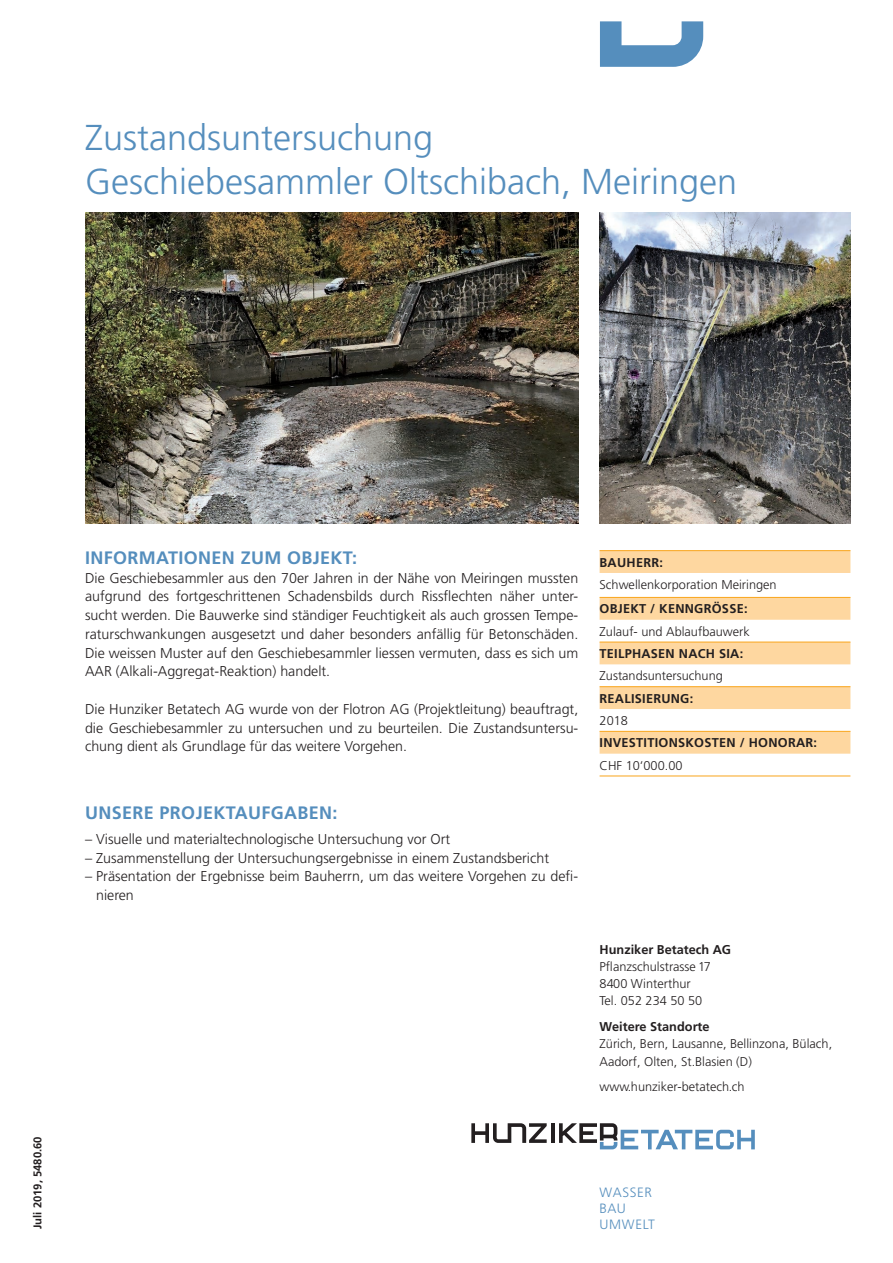
<style>
.page{position:relative;width:893px;height:1263px;background:#fff}
.page>*{position:absolute;margin:0;border:0;box-sizing:border-box;transform-origin:0 0}
.t1{font:300 36px/43.2px "Frutiger LT Std";color:#558ebd}
.t2{font:700 18px "Frutiger LT Std";letter-spacing:.02em;color:#558ebd}
.t3{font:300 14.25px/18.8px "Frutiger LT Std";color:#231f20;text-align:justify}
.t4{font:300 13.5px/16.2px "Frutiger LT Std";letter-spacing:.05em;color:#558ebd}
.t5{font:300 12.75px/17.2px "Frutiger LT Std";color:#231f20}
.t6{font:700 12.75px "Frutiger LT Std";letter-spacing:.02em;color:#231f20}
.t7{font:700 12.75px "Frutiger LT Std";color:#231f20}
.t8{font:700 11.25px "Frutiger LT Std";color:#231f20}
</style>
<div class="page">
<hr style="left:551px;top:1123px;width:3px;height:20px;background:#231f20">
<svg style="left:471px;top:1123px;width:76px;height:20px"></svg>
<svg style="left:559px;top:1123px;width:196px;height:26px"></svg>
<svg style="left:600px;top:21px;width:103px;height:46px"></svg>
<img style="left:600px;top:213px;width:250px;height:310px">
<img style="left:85px;top:213px;width:493px;height:310px">
<svg style="left:600px;top:551px;width:250px;height:203px;fill:#fed7a0"></svg>
<hr style="left:600px;top:550px;width:250px;height:1px;background:#f9a51b">
<hr style="left:600px;top:597px;width:250px;height:1px;background:#f9a51b">
<hr style="left:600px;top:776px;width:250px;height:1px;background:#f9a51b">
<hr style="left:600px;top:642px;width:250px;height:1px;background:#f9a51b">
<hr style="left:600px;top:686px;width:250px;height:1px;background:#f9a51b">
<hr style="left:600px;top:731px;width:250px;height:1px;background:#f9a51b">
<h1 class="t1" style="left:85px;top:117px;width:653px">Zustandsuntersuchung<br>Geschiebesammler Oltschibach, Meiringen</h1>
<p class="t8" style="left:31px;top:1229px;width:94px;rotate:-90deg">Juli 2019, 5480.60</p>
<p class="t2" style="left:85px;top:547px;width:273px">INFORMATIONEN ZUM OBJEKT:</p>
<p class="t3" style="left:85px;top:568px;width:495px">Die Geschiebesammler aus den 70er Jahren in der Nähe von Meiringen mussten aufgrund des fortgeschrittenen Schadensbilds durch Rissflechten näher unter&shy;sucht werden. Die Bauwerke sind ständiger Feuchtigkeit als auch grossen Tempe&shy;raturschwankungen ausgesetzt und daher besonders anfällig für Betonschäden.<br>Die weissen Muster auf den Geschiebesammler liessen vermuten, dass es sich um AAR (Alkali-Aggregat-Reaktion) handelt.</p>
<p class="t3" style="left:85px;top:700px;width:495px">Die Hunziker Betatech AG wurde von der Flotron AG (Projektleitung) beauftragt, die Geschiebesammler zu untersuchen und zu beurteilen. Die Zustandsuntersu&shy;chung dient als Grundlage für das weitere Vorgehen.</p>
<p class="t2" style="left:85px;top:802px;width:254px">UNSERE PROJEKTAUFGABEN:</p>
<p class="t3" style="left:85px;top:830px;width:367px">– Visuelle und materialtechnologische Untersuchung vor Ort</p>
<p class="t3" style="left:85px;top:849px;width:466px">– Zusammenstellung der Untersuchungsergebnisse in einem Zustandsbericht</p>
<p class="t3" style="left:96px;top:867px;width:484px;text-indent:-11px">– Präsentation der Ergebnisse beim Bauherrn, um das weitere Vorgehen zu defi&shy;nieren</p>
<p class="t6" style="left:600px;top:555px;width:65px">BAUHERR:</p>
<p class="t5" style="left:600px;top:576px;width:179px">Schwellenkorporation Meiringen</p>
<p class="t6" style="left:600px;top:601px;width:149px">OBJEKT / KENNGRÖSSE:</p>
<p class="t5" style="left:600px;top:623px;width:152px">Zulauf- und Ablaufbauwerk</p>
<p class="t6" style="left:600px;top:646px;width:145px">TEILPHASEN NACH SIA:</p>
<p class="t5" style="left:600px;top:667px;width:125px">Zustandsuntersuchung</p>
<p class="t6" style="left:600px;top:691px;width:95px">REALISIERUNG:</p>
<p class="t5" style="left:600px;top:712px;width:30px">2018</p>
<p class="t6" style="left:600px;top:735px;width:219px">INVESTITIONSKOSTEN / HONORAR:</p>
<p class="t5" style="left:600px;top:757px;width:84px">CHF 10‘000.00</p>
<p class="t7" style="left:600px;top:942px;width:133px">Hunziker Betatech AG</p>
<p class="t5" style="left:600px;top:958px;width:113px">Pflanzschulstrasse 17<br>8400 Winterthur<br>Tel. 052 234 50 50</p>
<p class="t7" style="left:600px;top:1019px;width:112px">Weitere Standorte</p>
<p class="t5" style="left:600px;top:1035px;width:234px">Zürich, Bern, Lausanne, Bellinzona, Bülach,<br>Aadorf, Olten, St.Blasien (D)</p>
<p class="t5" style="left:600px;top:1078px;width:146px">www.hunziker-betatech.ch</p>
<p class="t4" style="left:600px;top:1184px;width:57px">WASSER<br>BAU<br>UMWELT</p>
</div>
